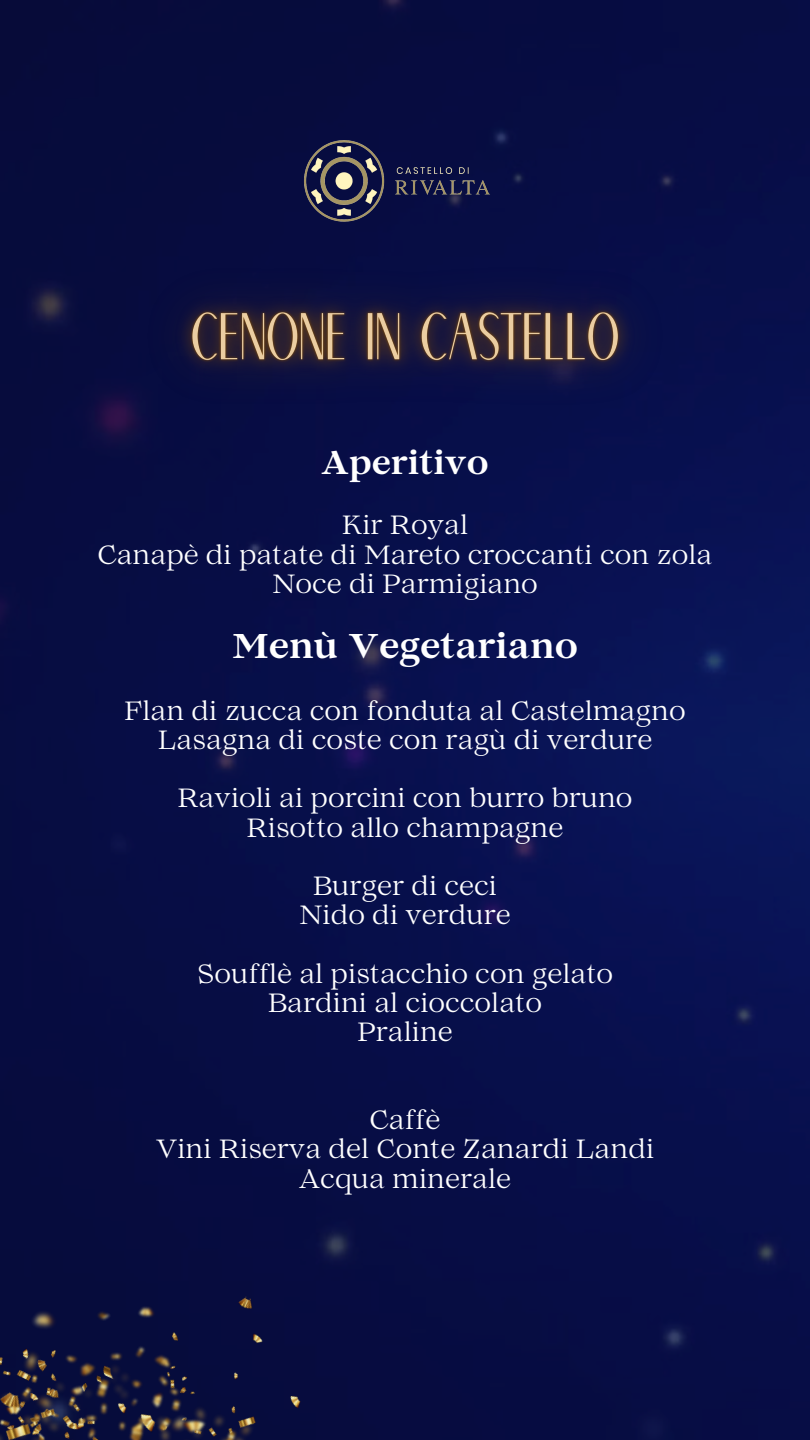
<style>
.page{position:relative;width:810px;height:1440px;background:#fff}
.page>*{position:absolute;margin:0;border:0;box-sizing:border-box;transform-origin:0 0}
.t1{font:700 34.3px "Lovelace Text";color:#fff}
.t2{font:700 32.3px "Lovelace Text";color:#fff}
.t3{font:26.3px "Lovelace Text";color:#fff}
</style>
<div class="page">
<img style="left:0;top:0;width:810px;height:1440px">
<img style="left:0;top:1190px;width:370px;height:250px">
<img style="left:301px;top:133px;width:209px;height:79px">
<img style="left:102px;top:212px;width:606px;height:252px">
<h2 class="t2" style="left:321px;top:451px;width:169px">Aperitivo</h2>
<p class="t3" style="left:342px;top:516px;width:128px">Kir Royal</p>
<p class="t3" style="left:98px;top:545px;width:616px">Canapè di patate di Mareto croccanti con zola</p>
<p class="t3" style="left:272px;top:574px;width:267px">Noce di Parmigiano</p>
<h2 class="t1" style="left:232px;top:633px;width:348px">Menù Vegetariano</h2>
<p class="t3" style="left:124px;top:701px;width:563px">Flan di zucca con fonduta al Castelmagno</p>
<p class="t3" style="left:158px;top:730px;width:496px">Lasagna di coste con ragù di verdure</p>
<p class="t3" style="left:177px;top:789px;width:457px">Ravioli ai porcini con burro bruno</p>
<p class="t3" style="left:247px;top:818px;width:318px">Risotto allo champagne</p>
<p class="t3" style="left:313px;top:876px;width:186px">Burger di ceci</p>
<p class="t3" style="left:299px;top:906px;width:213px">Nido di verdure</p>
<p class="t3" style="left:197px;top:964px;width:418px">Soufflè al pistacchio con gelato</p>
<p class="t3" style="left:268px;top:993px;width:276px">Bardini al cioccolato</p>
<p class="t3" style="left:357px;top:1023px;width:97px">Praline</p>
<p class="t3" style="left:370px;top:1110px;width:72px">Caffè</p>
<p class="t3" style="left:156px;top:1140px;width:500px">Vini Riserva del Conte Zanardi Landi</p>
<p class="t3" style="left:299px;top:1169px;width:214px">Acqua minerale</p>
</div>
